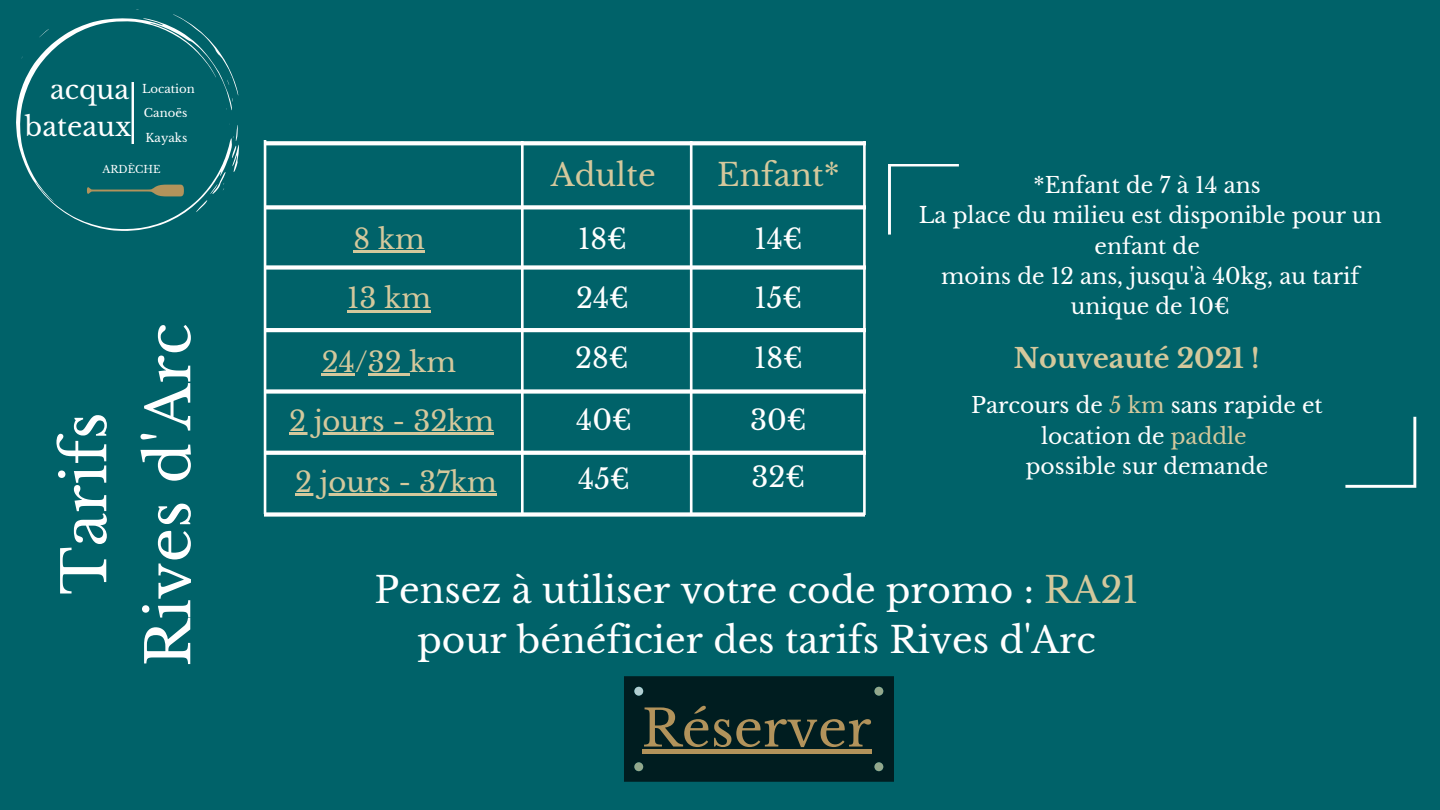
<style>
.page{position:relative;width:1440px;height:810px;background:#006269}
.page>*{position:absolute;margin:0;border:0;box-sizing:border-box;transform-origin:0 0}
.t1{font:60px/84px "Libre Baskerville";color:#fff;text-align:center}
.t2{font:50.7px "Libre Baskerville";color:#b2935b}
.t3{font:36px/50.2px "Libre Baskerville";color:#fff;text-align:center}
.t4{font:30.9px "Libre Baskerville";color:#d4c89c}
.t5{font:27.6px/58.8px "Libre Baskerville";color:#d4c89c;text-align:center}
.t6{font:27.6px "Libre Baskerville";color:#fff}
.t7{font:700 27px "Libre Baskerville";color:#d4c89c}
.t8{font:26.7px/36.6px "Libre Baskerville";color:#fff;text-align:right}
.t9{font:21.8px/30.4px "Libre Baskerville";color:#fff;text-align:center}
.t10{font:11.6px/24.4px "Libre Baskerville";color:#fff}
.t11{font:10.3px "Libre Baskerville";color:#fff}
.s1{color:#d4c89c}
</style>
<div class="page">
<svg style="left:263px;top:140px;width:603px;height:377px"></svg>
<svg style="left:16px;top:9px;width:223px;height:222px"></svg>
<svg style="left:1345px;top:417px;width:71px;height:70px"></svg>
<svg style="left:888px;top:164px;width:71px;height:71px"></svg>
<div style="left:624px;top:676px;width:270px;height:106px;background:#001d20"></div>
<svg style="left:634px;top:687px;width:9px;height:9px"></svg>
<svg style="left:874px;top:687px;width:9px;height:9px"></svg>
<svg style="left:874px;top:762px;width:9px;height:9px"></svg>
<svg style="left:634px;top:762px;width:9px;height:9px"></svg>
<hr style="left:642px;top:750px;width:229px;height:4px;background:#b2935b">
<p class="t10" style="left:142px;top:77px;width:54px">Location</p>
<p class="t8" style="left:25px;top:72px;width:108px">acqua bateaux</p>
<p class="t10" style="left:144px;top:101px;width:45px">Canoës<br>Kayaks</p>
<p class="t11" style="left:102px;top:163px;width:60px">ARDÈCHE</p>
<h1 class="t1" style="left:43px;top:667px;width:345px;rotate:-90deg">Tarifs<br>Rives d'Arc</h1>
<h3 class="t4" style="left:551px;top:156px;width:106px">Adulte</h3>
<h3 class="t4" style="left:717px;top:156px;width:124px">Enfant*</h3>
<p class="t5" style="left:353px;top:209px;width:73px">8 km</p>
<p class="t6" style="left:578px;top:222px;width:50px">18€</p>
<p class="t6" style="left:754px;top:222px;width:50px">14€</p>
<p class="t5" style="left:347px;top:269px;width:85px">13 km</p>
<p class="t6" style="left:576px;top:281px;width:54px">24€</p>
<p class="t6" style="left:755px;top:282px;width:49px">15€</p>
<p class="t5" style="left:289px;top:333px;width:206px">24/32 km<br>2 jours - 32km</p>
<p class="t6" style="left:575px;top:342px;width:55px">28€</p>
<p class="t6" style="left:754px;top:342px;width:50px">18€</p>
<p class="t6" style="left:576px;top:403px;width:57px">40€</p>
<p class="t6" style="left:750px;top:403px;width:58px">30€</p>
<p class="t5" style="left:295px;top:453px;width:203px">2 jours - 37km</p>
<p class="t6" style="left:578px;top:463px;width:53px">45€</p>
<p class="t6" style="left:752px;top:460px;width:55px">32€</p>
<p class="t9" style="left:919px;top:170px;width:465px">*Enfant de 7 à 14 ans<br>La place du milieu est disponible pour un enfant de<br>moins de 12 ans, jusqu'à 40kg, au tarif unique de 10€</p>
<p class="t7" style="left:1014px;top:342px;width:247px">Nouveauté 2021 !</p>
<p class="t9" style="left:971px;top:391px;width:353px">Parcours de <span class="s1">5 km</span> sans rapide et location de <span class="s1">paddle<br></span>possible sur demande</p>
<h3 class="t3" style="left:374px;top:565px;width:766px">Pensez à utiliser votre code promo : <span class="s1">RA21 </span>pour bénéficier des tarifs Rives d'Arc</h3>
<h2 class="t2" style="left:642px;top:697px;width:231px">Réserver</h2>
</div>
